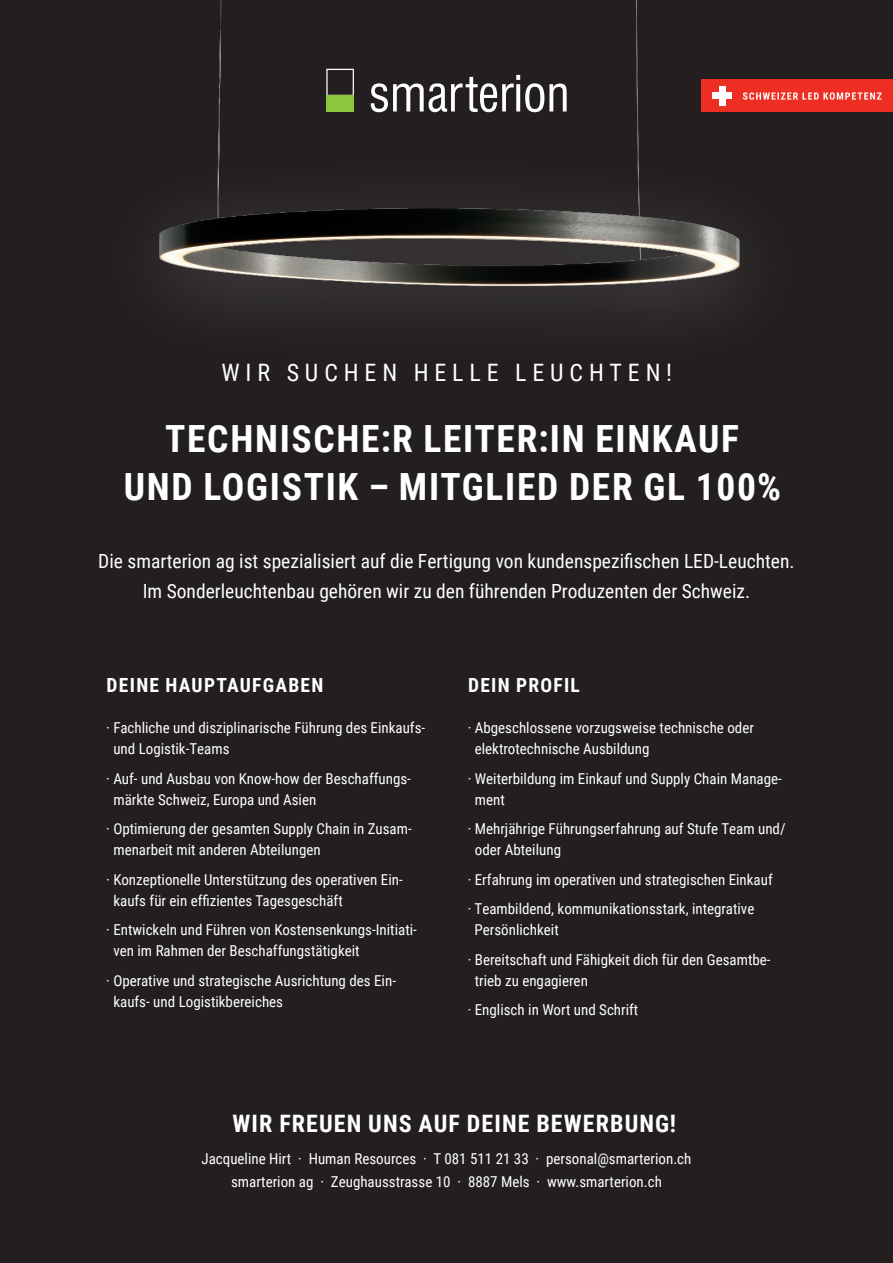
<style>
.page{position:relative;width:893px;height:1263px;background:#231f20}
.page>*{position:absolute;margin:0;border:0;box-sizing:border-box;transform-origin:0 0}
.t1{font:700 37.5px/48px "Roboto Condensed";letter-spacing:.045em;color:#fff;text-align:center}
.t2{font:700 24px "Roboto Condensed";letter-spacing:.045em;color:#fff}
.t3{font:24px "Roboto Condensed";letter-spacing:.245em;color:#fff}
.t4{font:19.5px/30px "Roboto Condensed";color:#fff;text-align:center}
.t5{font:700 19.5px "Roboto Condensed";letter-spacing:.065em;color:#fff}
.t6{font:15px/21px "Roboto Condensed";color:#fff}
</style>
<div class="page">
<img style="left:159px;top:0;width:581px;height:313px">
<svg style="left:371px;top:75px;width:196px;height:37px"></svg>
<svg style="left:326px;top:69px;width:28px;height:26px"></svg>
<div style="left:326px;top:95px;width:28px;height:16px;background:#8bc63e"></div>
<div style="left:701px;top:79px;width:192px;height:33px;background:#ee2e22"></div>
<div style="left:712px;top:93px;width:20px;height:6px;background:#fff"></div>
<div style="left:719px;top:86px;width:6px;height:20px;background:#fff"></div>
<svg style="left:743px;top:92px;width:139px;height:8px"></svg>
<h2 class="t3" style="left:221px;top:355px;width:452px">WIR SUCHEN HELLE LEUCHTEN!</h2>
<h1 class="t1" style="left:124px;top:413px;width:659px">TECHNISCHE:R LEITER:IN EINKAUF<br>UND LOGISTIK – MITGLIED DER GL 100%</h1>
<h3 class="t4" style="left:98px;top:545px;width:698px">Die smarterion ag ist spezialisiert auf die Fertigung von kundenspezifischen LED-Leuchten.<br>Im Sonderleuchtenbau gehören wir zu den führenden Produzenten der Schweiz.</h3>
<h3 class="t5" style="left:107px;top:671px;width:218px">DEINE HAUPTAUFGABEN</h3>
<p class="t6" style="left:113px;top:717px;width:313px;text-indent:-7px">· Fachliche und disziplinarische Führung des Einkaufs&shy;und Logistik-Teams</p>
<p class="t6" style="left:113px;top:767px;width:299px;text-indent:-7px">· Auf- und Ausbau von Know-how der Beschaffungs&shy;märkte Schweiz, Europa und Asien</p>
<p class="t6" style="left:113px;top:818px;width:300px;text-indent:-7px">· Optimierung der gesamten Supply Chain in Zusam&shy;menarbeit mit anderen Abteilungen</p>
<p class="t6" style="left:113px;top:868px;width:291px;text-indent:-7px">· Konzeptionelle Unterstützung des operativen Ein&shy;kaufs für ein effizientes Tagesgeschäft</p>
<p class="t6" style="left:113px;top:919px;width:305px;text-indent:-7px">· Entwickeln und Führen von Kostensenkungs-Initiati&shy;ven im Rahmen der Beschaffungstätigkeit</p>
<p class="t6" style="left:113px;top:969px;width:284px;text-indent:-7px">· Operative und strategische Ausrichtung des Ein&shy;kaufs- und Logistikbereiches</p>
<h3 class="t5" style="left:468px;top:671px;width:113px">DEIN PROFIL</h3>
<p class="t6" style="left:475px;top:717px;width:281px;text-indent:-7px">· Abgeschlossene vorzugsweise technische oder elektrotechnische Ausbildung</p>
<p class="t6" style="left:475px;top:767px;width:309px;text-indent:-7px">· Weiterbildung im Einkauf und Supply Chain Manage&shy;ment</p>
<p class="t6" style="left:475px;top:818px;width:312px;text-indent:-7px">· Mehrjährige Führungserfahrung auf Stufe Team und/ oder Abteilung</p>
<p class="t6" style="left:468px;top:864px;width:307px;line-height:29.5px">· Erfahrung im operativen und strategischen Einkauf · Teambildend, kommunikationsstark, integrative</p>
<p class="t6" style="left:468px;top:914px;width:304px;line-height:29.5px;text-indent:7px">Persönlichkeit<br>· Bereitschaft und Fähigkeit dich für den Gesamtbe-</p>
<p class="t6" style="left:468px;top:965px;width:172px;line-height:29.5px;text-indent:7px">trieb zu engagieren<br>· Englisch in Wort und Schrift</p>
<h2 class="t2" style="left:233px;top:1107px;width:445px">WIR FREUEN UNS AUF DEINE BEWERBUNG!</h2>
<p class="t6" style="left:202px;top:1147px;width:491px;line-height:23px;text-align:center">Jacqueline Hirt · Human Resources · T 081 511 21 33 · personal@smarterion.ch smarterion ag · Zeughausstrasse 10 · 8887 Mels · www.smarterion.ch</p>
</div>
